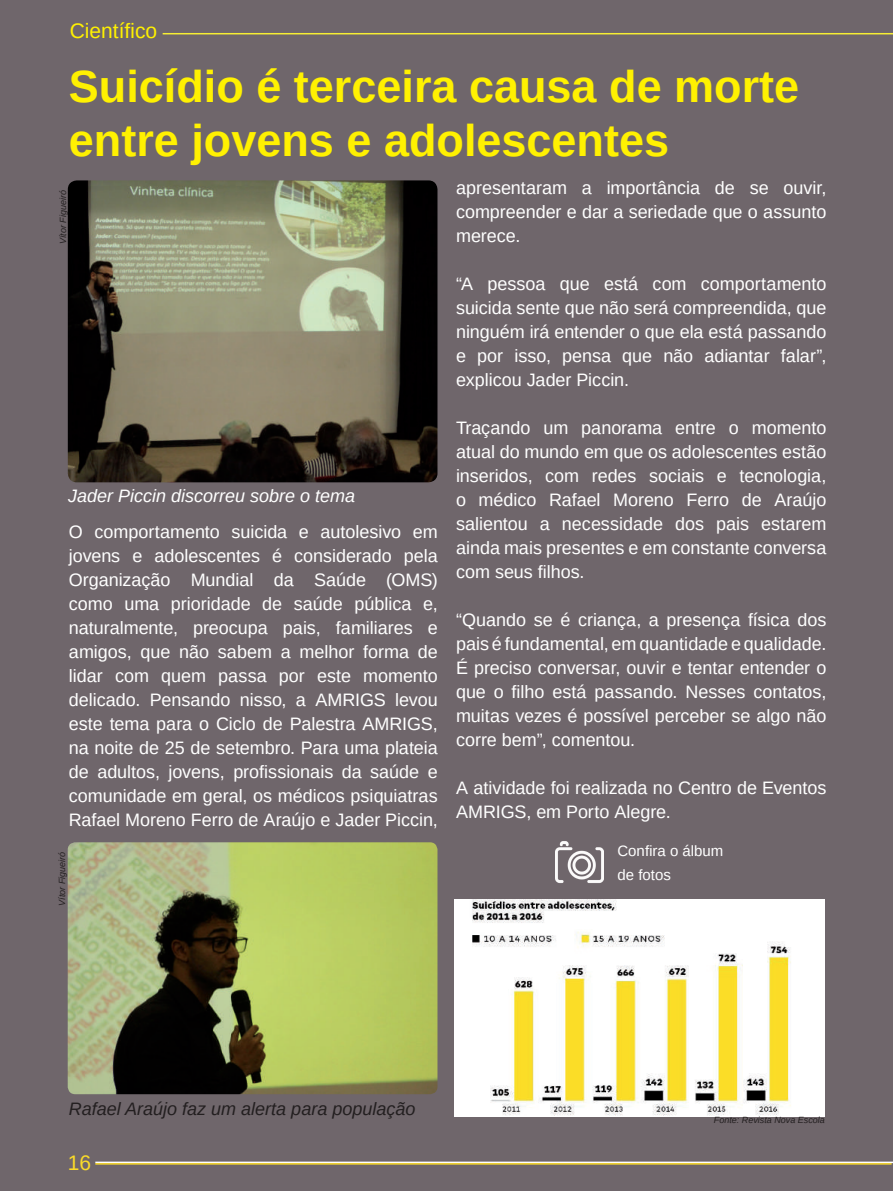
<style>
.page{position:relative;width:893px;height:1191px;background:#6f666b}
.page>*{position:absolute;margin:0;border:0;box-sizing:border-box;transform-origin:0 0}
.t1{font:700 45px/54px "Liberation Sans";color:#fff101}
.t2{font:21px "Liberation Sans";color:#fff101}
.t3{font:21px "Liberation Sans";color:#fadb29}
.t4{font:18px/24px "Liberation Sans";color:#fff;text-align:justify}
.t5{font:italic 18px "Liberation Sans";color:#231f20}
.t6{font:italic 18px "Liberation Sans";color:#fff}
.t7{font:15px/24px "Liberation Sans";color:#fff}
.t8{font:italic 9px "Liberation Sans";color:#231f20}
</style>
<div class="page">
<hr style="left:163px;top:33px;width:730px;height:1px;background:#f6ee33">
<hr style="left:95px;top:1161px;width:798px;height:2px;background:#fff">
<hr style="left:95px;top:1163px;width:797px;height:1px;background:#fada2a">
<img style="left:68px;top:180px;width:369px;height:302px">
<img style="left:555px;top:841px;width:49px;height:42px">
<img style="left:68px;top:842px;width:369px;height:252px">
<img style="left:455px;top:899px;width:369px;height:217px">
<p class="t2" style="left:70px;top:17px;width:89px">Científico</p>
<h1 class="t1" style="left:69px;top:60px;width:732px">Suicídio é terceira causa de morte entre jovens e adolescentes</h1>
<p class="t8" style="left:57px;top:244px;width:56px;rotate:-90deg">Vítor Figueiró</p>
<p class="t6" style="left:68px;top:484px;width:289px">Jader Piccin discorreu sobre o tema</p>
<p class="t4" style="left:69px;top:520px;width:370px">O comportamento suicida e autolesivo em jovens e adolescentes é considerado pela Organização Mundial da Saúde (OMS) como uma prioridade de saúde pública e, naturalmente, preocupa pais, familiares e amigos, que não sabem a melhor forma de lidar com quem passa por este momento delicado. Pensando nisso, a AMRIGS levou este tema para o Ciclo de Palestra AMRIGS, na noite de 25 de setembro. Para uma plateia de adultos, jovens, profissionais da saúde e comunidade em geral, os médicos psiquiatras Rafael Moreno Ferro de Araújo e Jader Piccin,</p>
<p class="t8" style="left:56px;top:905px;width:56px;rotate:-90deg">Vítor Figueiró</p>
<p class="t4" style="left:456px;top:175px;width:372px">apresentaram a importância de se ouvir, compreender e dar a seriedade que o assunto merece.</p>
<p class="t4" style="left:456px;top:271px;width:372px">“A pessoa que está com comportamento suicida sente que não será compreendida, que ninguém irá entender o que ela está passando e por isso, pensa que não adiantar falar”, explicou Jader Piccin.</p>
<p class="t4" style="left:456px;top:415px;width:372px">Traçando um panorama entre o momento atual do mundo em que os adolescentes estão inseridos, com redes sociais e tecnologia, o médico Rafael Moreno Ferro de Araújo salientou a necessidade dos pais estarem ainda mais presentes e em constante conversa com seus filhos.</p>
<p class="t4" style="left:456px;top:607px;width:372px">“Quando se é criança, a presença física dos pais é fundamental, em quantidade e qualidade.<br>É preciso conversar, ouvir e tentar entender o que o filho está passando. Nesses contatos, muitas vezes é possível perceber se algo não corre bem”, comentou.</p>
<p class="t4" style="left:456px;top:775px;width:372px">A atividade foi realizada no Centro de Eventos<br>AMRIGS, em Porto Alegre.</p>
<p class="t7" style="left:617px;top:839px;width:107px">Confira o álbum de fotos</p>
<p class="t5" style="left:69px;top:1096px;width:348px">Rafael Araújo faz um alerta para população</p>
<p class="t3" style="left:68px;top:1149px;width:25px">16</p>
<p class="t8" style="left:714px;top:1113px;width:113px">Fonte: Revista Nova Escola</p>
</div>
